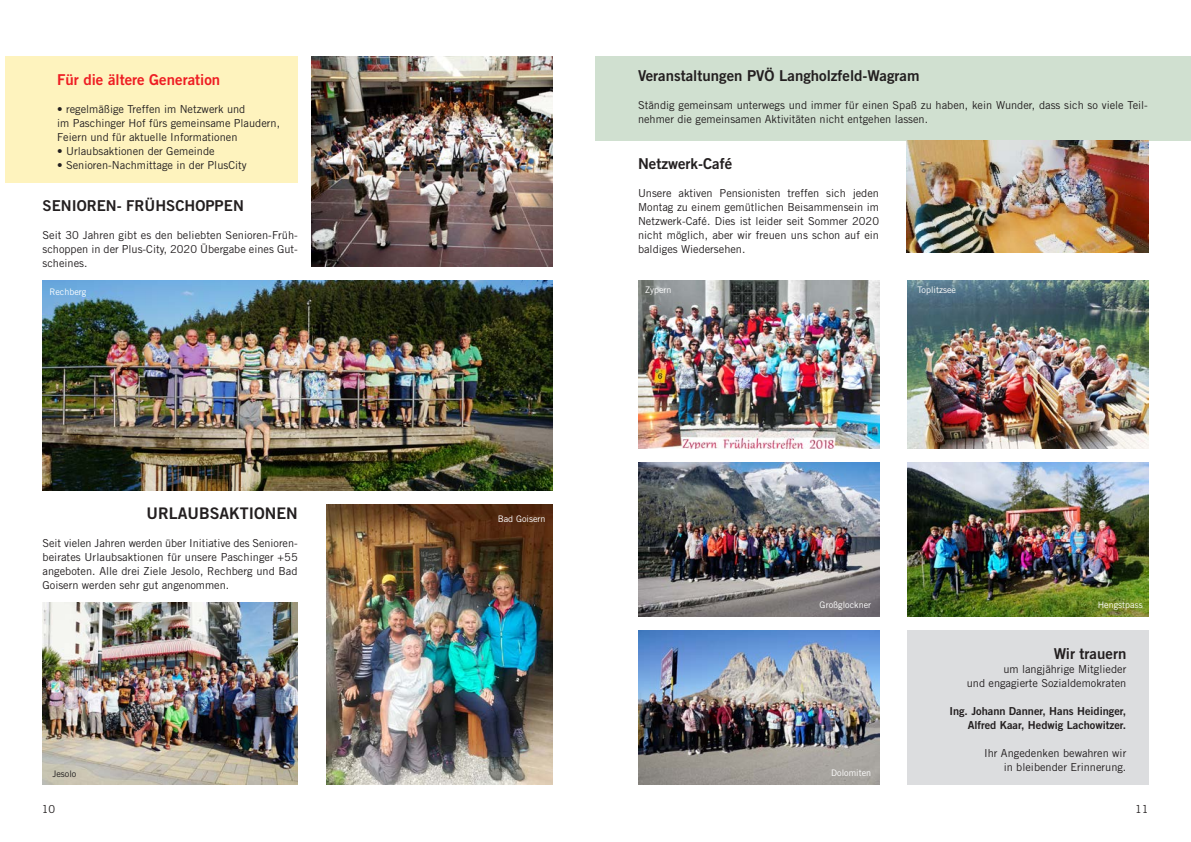
<style>
.page{position:relative;width:1191px;height:842px;background:#fff}
.page>*{position:absolute;margin:0;border:0;box-sizing:border-box;transform-origin:0 0}
.t1{font:16px "Trade Gothic LT Std Bd 2";color:#231f20}
.t2{font:15px "Trade Gothic LT Std Bd 2";color:#231f20}
.t3{font:15px "Trade Gothic LT Std Bd 2";color:#ee1d23}
.t4{font:11px/14px "Trade Gothic LT Std";color:#231f20;text-align:justify}
.t5{font:11px "Trade Gothic LT Std Bd 2";color:#231f20}
.t6{font:9px "Trade Gothic LT Std";color:#fff}
.t7{font:9px "Trade Gothic LT Std";color:#231f20}
</style>
<div class="page">
<img style="left:638px;top:281px;width:241px;height:168px">
<img style="left:638px;top:463px;width:241px;height:154px">
<img style="left:638px;top:631px;width:241px;height:154px">
<img style="left:907px;top:281px;width:241px;height:168px">
<img style="left:907px;top:463px;width:241px;height:154px">
<div style="left:595px;top:57px;width:596px;height:84px;background:#d0e0d0"></div>
<div style="left:907px;top:631px;width:241px;height:154px;background:#dcdddf"></div>
<img style="left:312px;top:57px;width:241px;height:210px">
<img style="left:326px;top:505px;width:227px;height:280px">
<img style="left:43px;top:603px;width:255px;height:182px">
<img style="left:43px;top:281px;width:510px;height:209px">
<div style="left:6px;top:57px;width:292px;height:126px;background:#fef3be"></div>
<img style="left:906px;top:141px;width:242px;height:112px">
<p class="t3" style="left:57px;top:70px;width:164px">Für die ältere Generation</p>
<p class="t4" style="left:57px;top:101px;width:190px">• regelmäßige Treffen im Netzwerk und</p>
<p class="t4" style="left:57px;top:115px;width:224px">im Paschinger Hof fürs gemeinsame Plaudern,</p>
<p class="t4" style="left:57px;top:129px;width:182px">Feiern und für aktuelle Informationen</p>
<p class="t4" style="left:57px;top:143px;width:159px">• Urlaubsaktionen der Gemeinde</p>
<p class="t4" style="left:57px;top:157px;width:191px">• Senioren-Nachmittage in der PlusCity</p>
<p class="t2" style="left:43px;top:196px;width:203px">SENIOREN- FRÜHSCHOPPEN</p>
<p class="t4" style="left:43px;top:227px;width:257px">Seit 30 Jahren gibt es den beliebten Senioren-Früh&shy;schoppen in der Plus-City, 2020 Übergabe eines Gut&shy;scheines.</p>
<p class="t6" style="left:49px;top:286px;width:39px">Rechberg</p>
<p class="t1" style="left:147px;top:503px;width:153px">URLAUBSAKTIONEN</p>
<p class="t4" style="left:43px;top:535px;width:257px">Seit vielen Jahren werden über Initiative des Senioren&shy;beirates Urlaubsaktionen für unsere Paschinger +55 angeboten. Alle drei Ziele Jesolo, Rechberg und Bad Goisern werden sehr gut angenommen.</p>
<p class="t7" style="left:52px;top:768px;width:25px">Jesolo</p>
<p class="t6" style="left:498px;top:513px;width:49px">Bad Goisern</p>
<p class="t2" style="left:638px;top:67px;width:283px">Veranstaltungen PVÖ Langholzfeld-Wagram</p>
<p class="t4" style="left:638px;top:98px;width:511px">Ständig gemeinsam unterwegs und immer für einen Spaß zu haben, kein Wunder, dass sich so viele Teil&shy;nehmer die gemeinsamen Aktivitäten nicht entgehen lassen.</p>
<p class="t2" style="left:638px;top:154px;width:96px">Netzwerk-Café</p>
<p class="t4" style="left:638px;top:185px;width:242px">Unsere aktiven Pensionisten treffen sich jeden Montag zu einem gemütlichen Beisammensein im Netzwerk-Café. Dies ist leider seit Sommer 2020 nicht möglich, aber wir freuen uns schon auf ein baldiges Wiedersehen.</p>
<p class="t6" style="left:645px;top:284px;width:28px">Zypern</p>
<p class="t6" style="left:917px;top:284px;width:40px">Toplitzsee</p>
<p class="t6" style="left:819px;top:600px;width:53px">Großglockner</p>
<p class="t6" style="left:831px;top:768px;width:42px">Dolomiten</p>
<p class="t6" style="left:1097px;top:600px;width:46px">Hengstpass</p>
<p class="t2" style="left:1053px;top:644px;width:74px">Wir trauern</p>
<p class="t4" style="left:1003px;top:661px;width:124px">um langjährige Mitglieder</p>
<p class="t4" style="left:966px;top:675px;width:161px">und engagierte Sozialdemokraten</p>
<p class="t5" style="left:949px;top:704px;width:178px">Ing. Johann Danner, Hans Heidinger,</p>
<p class="t5" style="left:967px;top:718px;width:160px">Alfred Kaar, Hedwig Lachowitzer.</p>
<p class="t4" style="left:984px;top:745px;width:144px">Ihr Angedenken bewahren wir</p>
<p class="t4" style="left:1003px;top:759px;width:124px">in bleibender Erinnerung.</p>
<p class="t4" style="left:42px;top:802px;width:15px">10</p>
<p class="t4" style="left:1135px;top:802px;width:15px">11</p>
</div>
